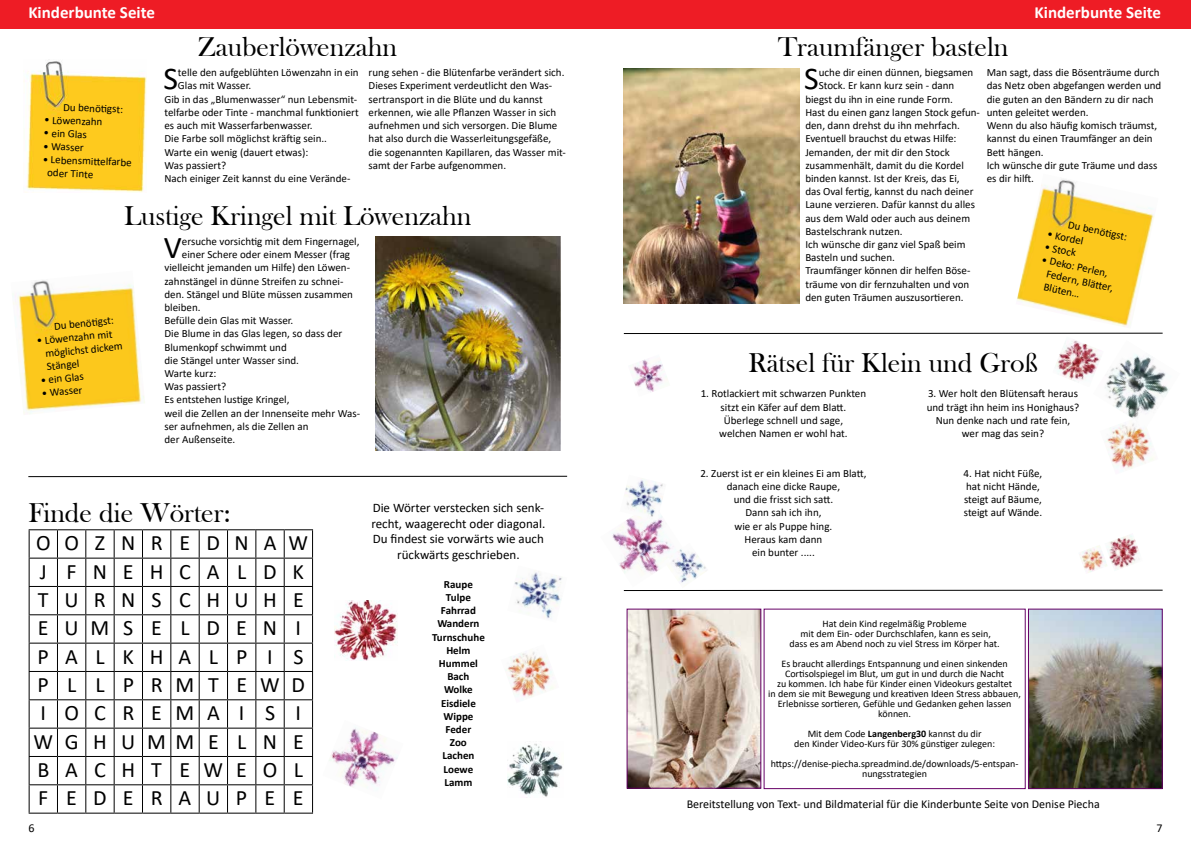
<style>
.page{position:relative;width:1191px;height:842px;background:#fff}
.page>*{position:absolute;margin:0;border:0;box-sizing:border-box;transform-origin:0 0}
.t1{font:31.8px "Calibri";color:#000}
.t2{font:28px "Bask Old Face";color:#000}
.t3{font:22px/28.3px "Calibri";letter-spacing:.725em;color:#000;text-align:center}
.t4{font:700 17px "Calibri";color:#fff}
.t5{font:13px/15.6px "Calibri";color:#000;text-align:center}
.t6{font:12px "Calibri";color:#000}
.t7{font:11px/13.2px "Calibri";color:#000}
.t8{font:700 11px/13.2px "Calibri";color:#000;text-align:center}
.t9{font:10px/10px "Calibri";color:#000;text-align:center}
.s1{font-weight:700}
</style>
<div class="page">
<div style="left:0;top:0;width:1191px;height:28px;background:#ee1c25"></div>
<svg style="left:28px;top:475px;width:540px;height:3px"></svg>
<svg style="left:623px;top:332px;width:540px;height:2px"></svg>
<img style="left:624px;top:68px;width:175px;height:236px">
<img style="left:25px;top:61px;width:121px;height:132px">
<img style="left:13px;top:280px;width:132px;height:134px">
<img style="left:376px;top:237px;width:184px;height:213px">
<img style="left:1017px;top:179px;width:137px;height:148px">
<img style="left:629px;top:611px;width:130px;height:175px">
<div style="left:764px;top:609px;width:261px;height:180px;border:1px solid #660067"></div>
<img style="left:1030px;top:611px;width:130px;height:176px">
<div style="left:1028px;top:609px;width:134px;height:180px;border:1px solid #606"></div>
<svg style="left:623px;top:589px;width:540px;height:2px"></svg>
<svg style="left:29px;top:529px;width:284px;height:285px"></svg>
<img style="left:507px;top:743px;width:56px;height:54px">
<img style="left:329px;top:727px;width:69px;height:60px">
<img style="left:514px;top:571px;width:48px;height:48px">
<img style="left:334px;top:601px;width:64px;height:59px">
<img style="left:1105px;top:427px;width:49px;height:44px">
<img style="left:633px;top:359px;width:34px;height:33px">
<img style="left:1056px;top:340px;width:37px;height:41px">
<img style="left:1093px;top:348px;width:77px;height:79px">
<img style="left:612px;top:521px;width:56px;height:53px">
<img style="left:625px;top:480px;width:38px;height:41px">
<img style="left:663px;top:543px;width:44px;height:43px">
<img style="left:1107px;top:535px;width:33px;height:35px">
<img style="left:505px;top:652px;width:49px;height:48px">
<img style="left:1080px;top:545px;width:27px;height:28px">
<h3 class="t4" style="left:28px;top:1px;width:128px">Kinderbunte Seite</h3>
<h2 class="t2" style="left:199px;top:31px;width:200px">Zauberlöwenzahn</h2>
<h1 class="t1" style="left:163px;top:57px;width:16px">S</h1>
<p class="t7" style="left:178px;top:66px;width:182px">telle den aufgeblühten Löwenzahn in ein</p>
<p class="t7" style="left:369px;top:66px;width:199px">rung sehen - die Blütenfarbe verändert sich.<br>Dieses Experiment verdeutlicht den Was&shy;sertransport in die Blüte und du kannst erkennen, wie alle Pflanzen Wasser in sich aufnehmen und sich versorgen. Die Blume hat also durch die Wasserleitungsgefäße, die sogenannten Kapillaren, das Wasser mit&shy;samt der Farbe aufgenommen.</p>
<p class="t7" style="left:178px;top:79px;width:75px">Glas mit Wasser.</p>
<p class="t7" style="left:164px;top:92px;width:194px">Gib in das „Blumenwasser“ nun Lebensmit-</p>
<p class="t7" style="left:164px;top:105px;width:196px">telfarbe oder Tinte - manchmal funktioniert</p>
<p class="t7" style="left:164px;top:119px;width:150px">es auch mit Wasserfarbenwasser.</p>
<p class="t7" style="left:164px;top:132px;width:164px">Die Farbe soll möglichst kräftig sein..</p>
<p class="t7" style="left:164px;top:145px;width:145px">Warte ein wenig (dauert etwas):</p>
<p class="t7" style="left:164px;top:158px;width:63px">Was passiert?</p>
<p class="t7" style="left:164px;top:171px;width:187px">Nach einiger Zeit kannst du eine Verände-</p>
<p class="t7" style="left:63px;top:100px;width:61px;rotate:2deg">Du benöti gst:</p>
<p class="t7" style="left:44px;top:113px;width:60px;rotate:2deg">• Löwenzahn</p>
<p class="t7" style="left:44px;top:126px;width:45px;rotate:2deg">• ein Glas</p>
<p class="t7" style="left:43px;top:139px;width:42px;rotate:2deg">• Wasser</p>
<p class="t7" style="left:48px;top:153px;width:86px;text-indent:-5px;rotate:2deg">• Lebensmitt elfarbe oder Tinte</p>
<h2 class="t2" style="left:124px;top:200px;width:349px">Lustige Kringel mit Löwenzahn</h2>
<h1 class="t1" style="left:164px;top:226px;width:20px">V</h1>
<p class="t7" style="left:182px;top:234px;width:179px">ersuche vorsichtig mit dem Fingernagel,</p>
<p class="t7" style="left:182px;top:248px;width:170px">einer Schere oder einem Messer (frag</p>
<p class="t7" style="left:164px;top:261px;width:187px">vielleicht jemanden um Hilfe) den Löwen-</p>
<p class="t7" style="left:164px;top:274px;width:180px">zahnstängel in dünne Streifen zu schnei-</p>
<p class="t7" style="left:164px;top:287px;width:190px">den. Stängel und Blüte müssen zusammen</p>
<p class="t7" style="left:164px;top:300px;width:38px">bleiben.</p>
<p class="t7" style="left:164px;top:314px;width:130px">Befülle dein Glas mit Wasser.</p>
<p class="t7" style="left:164px;top:327px;width:179px">Die Blume in das Glas legen, so dass der</p>
<p class="t7" style="left:164px;top:340px;width:124px">Blumenkopf schwimmt und</p>
<p class="t7" style="left:164px;top:353px;width:136px">die Stängel unter Wasser sind.</p>
<p class="t7" style="left:164px;top:366px;width:53px">Warte kurz:</p>
<p class="t7" style="left:164px;top:380px;width:63px">Was passiert?</p>
<p class="t7" style="left:164px;top:393px;width:126px">Es entstehen lustige Kringel,</p>
<p class="t7" style="left:164px;top:406px;width:197px">weil die Zellen an der Innenseite mehr Was-</p>
<p class="t7" style="left:164px;top:419px;width:145px">ser aufnehmen, als die Zellen an</p>
<p class="t7" style="left:164px;top:432px;width:72px">der Außenseite.</p>
<p class="t7" style="left:53px;top:319px;width:61px;rotate:-5deg">Du benöti gst:</p>
<p class="t7" style="left:44px;top:333px;width:79px;text-indent:-8px;rotate:-5deg">• Löwenzahn mit möglichst dickem<br>Stängel</p>
<p class="t7" style="left:40px;top:373px;width:45px;rotate:-5deg">• ein Glas</p>
<p class="t7" style="left:41px;top:386px;width:42px;rotate:-5deg">• Wasser</p>
<h2 class="t2" style="left:28px;top:497px;width:204px">Finde die Wörter:</h2>
<h3 class="t3" style="left:34px;top:528px;width:276px">OOZNREDNAW<br>J FNEHCALDK<br>TURNSCHUHE<br>EUMSELDENI<br>PALKHALP I S<br>PL LPRMTEWD<br>IOCREMAI S I<br>WGHUMME LNE<br>BACHTEWEOL<br>FEDERAUPEE</h3>
<p class="t5" style="left:371px;top:500px;width:175px">Die Wörter verstecken sich senk&shy;recht, waagerecht oder diagonal.<br>Du findest sie vorwärts wie auch rückwärts geschrieben.</p>
<p class="t8" style="left:432px;top:577px;width:54px">Raupe<br>Tulpe<br>Fahrrad<br>Wandern<br>Turnschuhe<br>Helm<br>Hummel<br>Bach<br>Wolke<br>Eisdiele<br>Wippe<br>Feder<br>Zoo<br>Lachen<br>Loewe<br>Lamm</p>
<h2 class="t2" style="left:778px;top:31px;width:232px">Traumfänger basteln</h2>
<h3 class="t4" style="left:1034px;top:1px;width:128px">Kinderbunte Seite</h3>
<h1 class="t1" style="left:804px;top:57px;width:16px">S</h1>
<p class="t7" style="left:819px;top:66px;width:156px">uche dir einen dünnen, biegsamen</p>
<p class="t7" style="left:986px;top:66px;width:176px">Man sagt, dass die Bösenträume durch das Netz oben abgefangen werden und die guten an den Bändern zu dir nach unten geleitet werden.<br>Wenn du also häufig komisch träumst, kannst du einen Traumfänger an dein<br>Bett hängen.<br>Ich wünsche dir gute Träume und dass es dir hilft.</p>
<p class="t7" style="left:819px;top:79px;width:137px">Stock. Er kann kurz sein - dann</p>
<p class="t7" style="left:805px;top:92px;width:149px">biegst du ihn in eine runde Form.</p>
<p class="t7" style="left:805px;top:105px;width:176px">Hast du einen ganz langen Stock gefun-</p>
<p class="t7" style="left:805px;top:119px;width:156px">den, dann drehst du ihn mehrfach.</p>
<p class="t7" style="left:805px;top:132px;width:153px">Eventuell brauchst du etwas Hilfe:</p>
<p class="t7" style="left:805px;top:145px;width:146px">Jemanden, der mit dir den Stock</p>
<p class="t7" style="left:805px;top:158px;width:160px">zusammenhält, damit du die Kordel</p>
<p class="t7" style="left:805px;top:171px;width:156px">binden kannst. Ist der Kreis, das Ei,</p>
<p class="t7" style="left:805px;top:185px;width:170px">das Oval fertig, kannst du nach deiner</p>
<p class="t7" style="left:805px;top:198px;width:171px">Laune verzieren. Dafür kannst du alles</p>
<p class="t7" style="left:805px;top:211px;width:166px">aus dem Wald oder auch aus deinem</p>
<p class="t7" style="left:805px;top:224px;width:99px">Bastelschrank nutzen.</p>
<p class="t7" style="left:805px;top:237px;width:162px">Ich wünsche dir ganz viel Spaß beim</p>
<p class="t7" style="left:805px;top:251px;width:91px">Basteln und suchen.</p>
<p class="t7" style="left:805px;top:264px;width:167px">Traumfänger können dir helfen Böse-</p>
<p class="t7" style="left:805px;top:277px;width:166px">träume von dir fernzuhalten und von</p>
<p class="t7" style="left:805px;top:290px;width:160px">den guten Träumen auszusortieren.</p>
<p class="t7" style="left:1069px;top:218px;width:61px;rotate:12deg">Du benöti gst:</p>
<p class="t7" style="left:1049px;top:227px;width:38px;rotate:12deg">• Kordel</p>
<p class="t7" style="left:1046px;top:240px;width:34px;rotate:12deg">• Stock</p>
<p class="t7" style="left:1050px;top:254px;width:70px;text-indent:-7px;rotate:12deg">• Deko: Perlen,<br>Federn, Blätt er,<br>Blüten…</p>
<h2 class="t2" style="left:748px;top:347px;width:291px">Rätsel für Klein und Groß</h2>
<p class="t7" style="left:700px;top:387px;width:167px;text-align:center">1. Rotlackiert mit schwarzen Punkten sitzt ein Käfer auf dem Blatt.<br>Überlege schnell und sage,<br>welchen Namen er wohl hat.</p>
<p class="t7" style="left:700px;top:466px;width:168px;text-align:center">2. Zuerst ist er ein kleines Ei am Blatt, danach eine dicke Raupe,<br>und die frisst sich satt.<br>Dann sah ich ihn,<br>wie er als Puppe hing.<br>Heraus kam dann<br>ein bunter .....</p>
<p class="t7" style="left:926px;top:387px;width:154px;text-align:center">3. Wer holt den Blütensaft heraus und trägt ihn heim ins Honighaus?<br>Nun denke nach und rate fein, wer mag das sein?</p>
<p class="t7" style="left:963px;top:466px;width:80px">4. Hat nicht Fü ße, hat nicht Hä nde, steigt auf Bä ume, steigt auf Wä nde.</p>
<p class="t9" style="left:789px;top:618px;width:212px">Hat dein Kind regelmäßig Probleme<br>mit dem Ein- oder Durchschlafen, kann es sein, dass es am Abend noch zu viel Stress im Körper hat.</p>
<p class="t9" style="left:768px;top:658px;width:254px">Es braucht allerdings Entspannung und einen sinkenden Cortisolspiegel im Blut, um gut in und durch die Nacht<br>zu kommen. Ich habe für Kinder einen Videokurs gestaltet<br>in dem sie mit Bewegung und kreativen Ideen Stress abbauen, Erlebnisse sortieren, Gefühle und Gedanken gehen lassen können.</p>
<p class="t9" style="left:794px;top:728px;width:202px">Mit dem Code <span class="s1">Langenberg30</span> kannst du dir<br>den Kinder Video-Kurs für 30% günstiger zulegen:</p>
<p class="t9" style="left:770px;top:759px;width:249px">https://denise-piecha.spreadmind.de/downloads/5-entspan&shy;nungsstrategien</p>
<p class="t6" style="left:686px;top:796px;width:414px">Bereitstellung von Text- und Bildmaterial für die Kinderbunte Seite von Denise Piecha</p>
<p class="t6" style="left:28px;top:819px;width:8px">6</p>
<p class="t6" style="left:1156px;top:819px;width:8px">7</p>
</div>
